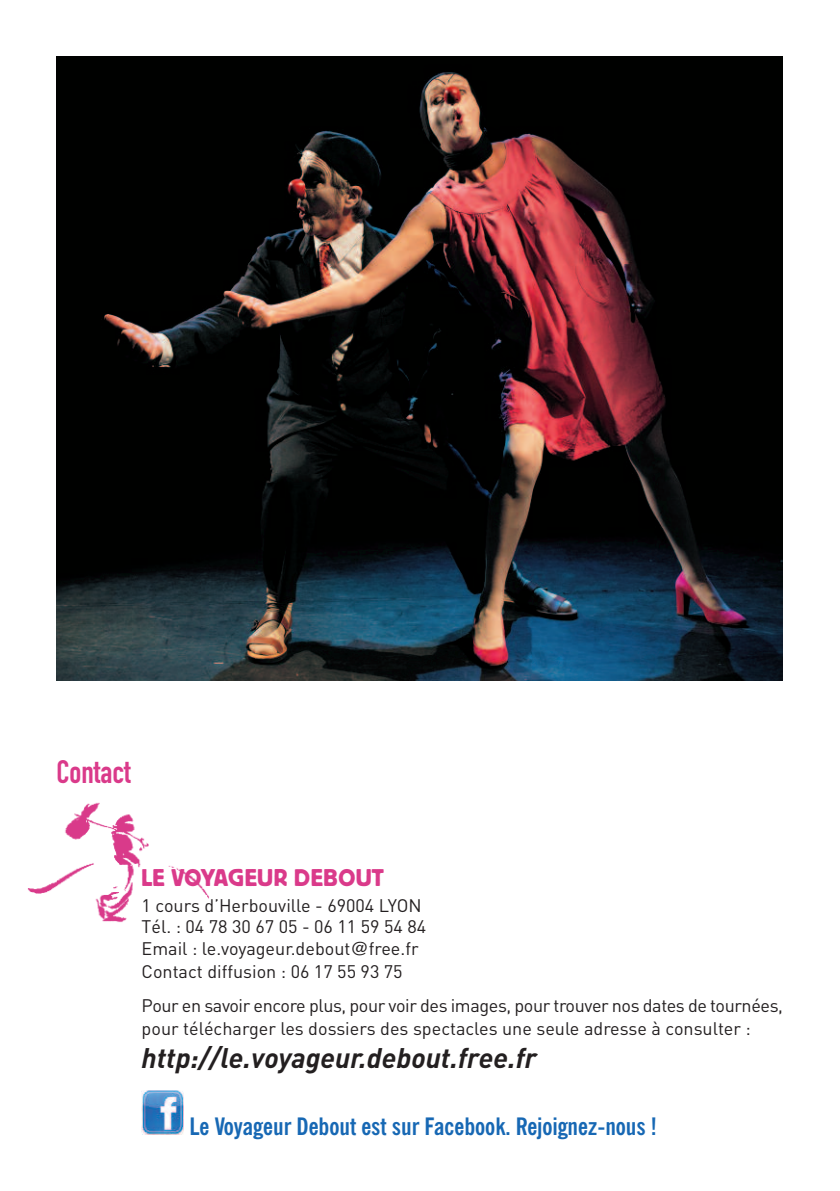
<style>
.page{position:relative;width:840px;height:1191px;background:#fff}
.page>*{position:absolute;margin:0;border:0;box-sizing:border-box;transform-origin:0 0}
.t1{font:32px "DIN Engschrift";color:#da3a8a}
.t2{font:italic 700 28px "DIN";color:#231f20}
.t3{font:700 condensed 24px "News Gothic BT";color:#1768b4}
.t4{font:24px "Block BE";letter-spacing:.02em;color:#da3a8a}
.t5{font:18px/23.2px "DIN";letter-spacing:-.02em;color:#231f20}
.t6{font:18px/22.2px "DIN";color:#231f20}
.s1{font-family:"Helvetica"}
</style>
<div class="page">
<img style="left:27px;top:802px;width:182px;height:121px">
<img style="left:56px;top:57px;width:726px;height:623px">
<img style="left:141px;top:1090px;width:42px;height:44px">
<h1 class="t1" style="left:56px;top:760px;width:76px">Contact</h1>
<h3 class="t4" style="left:141px;top:869px;width:244px">LE VOYAGEUR DEBOUT</h3>
<p class="t6" style="left:141px;top:894px;width:286px">1 cours d’Herbouville - 69004 LYON Tél. : 04 78 30 67 05 - 06 11 59 54 84<br>Email : le.voyageur.debout<span class="s1">@</span>free.fr Contact diffusion : 06 17 55 93 75</p>
<p class="t5" style="left:141px;top:994px;width:642px">Pour en savoir encore plus, pour voir des images, pour trouver nos dates de tournées, pour télécharger les dossiers des spectacles une seule adresse à consulter :</p>
<h2 class="t2" style="left:141px;top:1047px;width:396px">http://le.voyageur.debout.free.fr</h2>
<h3 class="t3" style="left:189px;top:1117px;width:468px">Le Voyageur Debout est sur Facebook. Rejoignez-nous !</h3>
</div>
